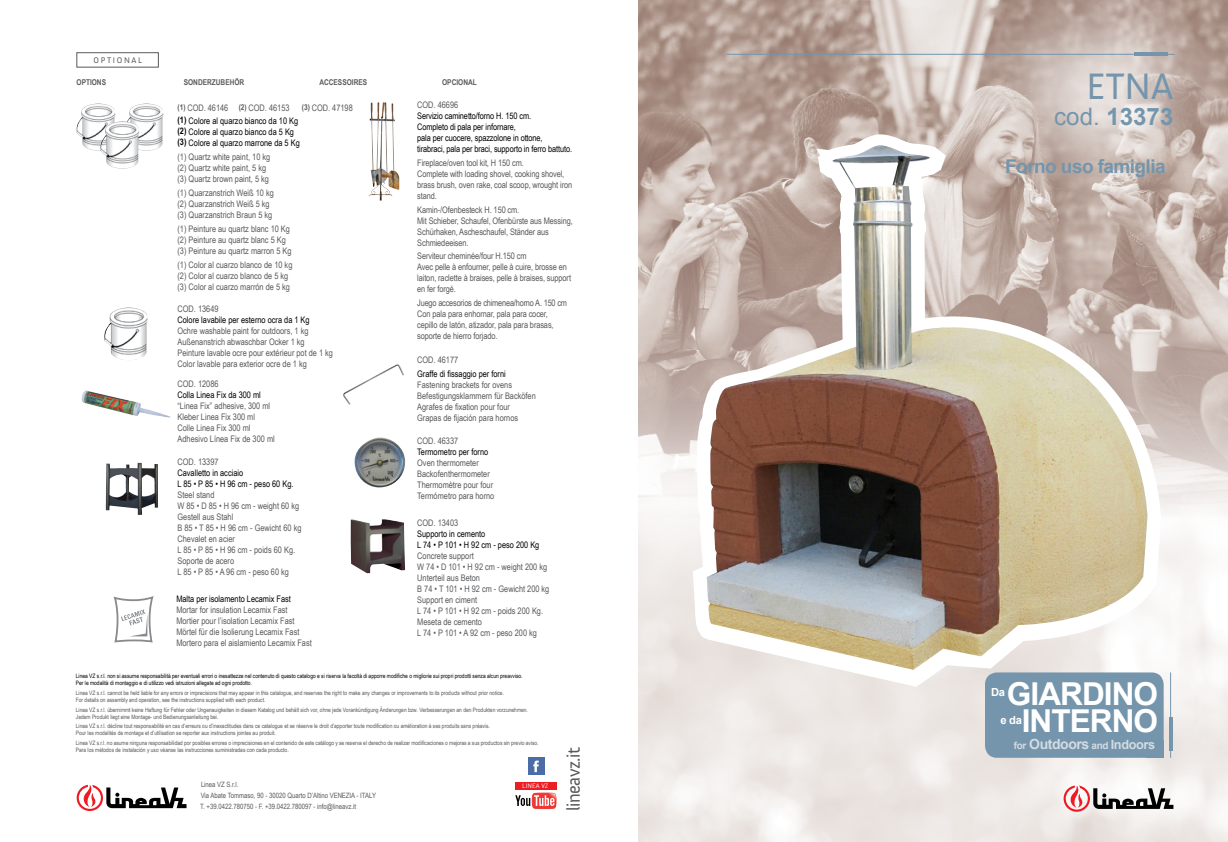
<style>
.page{position:relative;width:1228px;height:842px;background:#fff}
.page>*{position:absolute;margin:0;border:0;box-sizing:border-box;transform-origin:0 0}
.t1{font:37.7px "Anivers";color:#7495ac}
.t2{font:700 31.6px/27.4px "Arial";letter-spacing:-.03em;color:#fff;text-align:center}
.t3{font:700 24.1px "Arial";color:#7495ac}
.t4{font:700 19px "Arial";letter-spacing:-.03em;color:#7495ac}
.t5{font:18.6px "Anivers";letter-spacing:-.03em;color:#58595b}
.t6{font:700 14px "Arial";color:#d4dbe2}
.t7{font:700 11.2px "Arial";color:#fff}
.t8{font:9px/11px "Arial Narrow";color:#58595b}
.t9{font:9px/11px "Arial Narrow";color:#000}
.t10{font:8.3px "Anivers";letter-spacing:.2em;color:#58595b}
.t11{font:700 8px "Arial Narrow";color:#58595b}
.t12{font:7.3px/10.7px "Arial Narrow";color:#58595b}
.t13{font:6.3px "DIN Alternate";color:#fff}
.t14{font:6px/7px "Arial Narrow";color:#58595b}
.t15{font:6px/7px "Arial Narrow";color:#000}
.s1{font-weight:700;font-size:8px}
.s2{font-weight:700}
.s3{color:#58595b}
.s4{font-weight:400}
.s5{font-size:10px}
.s6{font-size:12.7px}
</style>
<div class="page">
<img style="left:638px;top:0;width:589px;height:468px">
<img style="left:1174px;top:0;width:53px;height:207px">
<svg style="left:680px;top:0;width:494px;height:842px;background:#d8cdc8"></svg>
<img style="left:706px;top:145px;width:441px;height:525px">
<hr style="left:1170px;top:672px;width:1px;height:86px;background:#7495ac">
<svg style="left:1168px;top:717px;width:4px;height:33px"></svg>
<div style="left:985px;top:672px;width:178px;height:86px;background:#7495ac;border-radius:12px"></div>
<div style="left:1145px;top:740px;width:18px;height:18px;background:#7495ac"></div>
<svg style="left:1063px;top:785px;width:110px;height:27px"></svg>
<svg style="left:77px;top:785px;width:109px;height:26px"></svg>
<div style="left:515px;top:782px;width:41px;height:7px;background:#ed1d24"></div>
<svg style="left:515px;top:793px;width:41px;height:16px"></svg>
<div style="left:527px;top:758px;width:17px;height:17px;background:#4a6da7"></div>
<svg style="left:533px;top:761px;width:6px;height:11px"></svg>
<div style="left:77px;top:52px;width:82px;height:15px;border:1px solid #58595b"></div>
<img style="left:125px;top:104px;width:38px;height:47px">
<img style="left:77px;top:104px;width:38px;height:47px">
<img style="left:100px;top:122px;width:39px;height:47px">
<img style="left:82px;top:390px;width:55px;height:26px">
<img style="left:351px;top:519px;width:54px;height:54px">
<img style="left:369px;top:102px;width:30px;height:99px">
<img style="left:354px;top:437px;width:51px;height:50px">
<img style="left:343px;top:364px;width:61px;height:41px">
<img style="left:106px;top:463px;width:52px;height:52px">
<img style="left:104px;top:308px;width:43px;height:52px">
<svg style="left:113px;top:597px;width:41px;height:46px"></svg>
<p class="t10" style="left:94px;top:56px;width:50px">OPTIONAL</p>
<p class="t11" style="left:77px;top:76px;width:31px">OPTIONS</p>
<p class="t11" style="left:184px;top:76px;width:62px">SONDERZUBEHÖR</p>
<p class="t11" style="left:319px;top:76px;width:49px">ACCESSOIRES</p>
<p class="t11" style="left:442px;top:76px;width:36px">OPCIONAL</p>
<p class="t8" style="left:177px;top:102px;width:113px"><span class="s1">(1)</span> COD. 46146 <span class="s1">(2)</span> COD. 46153</p>
<p class="t8" style="left:302px;top:102px;width:52px"><span class="s1">(3)</span> COD. 47198</p>
<p class="t9" style="left:177px;top:115px;width:124px"><span class="s2">(1)</span> Colore al quarzo bianco da 10 Kg <span class="s2">(2)</span> Colore al quarzo bianco da 5 Kg <span class="s2">(3)</span> Colore al quarzo marrone da 5 Kg</p>
<p class="t8" style="left:177px;top:151px;width:94px">(1) Quartz white paint, 10 kg (2) Quartz white paint, 5 kg (3) Quartz brown paint, 5 kg</p>
<p class="t8" style="left:177px;top:187px;width:98px">(1) Quarzanstrich Weiß 10 kg (2) Quarzanstrich Weiß 5 kg (3) Quarzanstrich Braun 5 kg</p>
<p class="t8" style="left:177px;top:223px;width:116px">(1) Peinture au quartz blanc 10 Kg (2) Peinture au quartz blanc 5 Kg (3) Peinture au quartz marron 5 Kg</p>
<p class="t8" style="left:177px;top:259px;width:116px">(1) Color al cuarzo blanco de 10 kg (2) Color al cuarzo blanco de 5 kg (3) Color al cuarzo marrón de 5 kg</p>
<p class="t8" style="left:177px;top:303px;width:43px">COD. 13649</p>
<p class="t9" style="left:177px;top:314px;width:134px">Colore lavabile per esterno ocra da 1 Kg</p>
<p class="t8" style="left:177px;top:325px;width:157px">Ochre washable paint for outdoors, 1 kg Außenanstrich abwaschbar Ocker 1 kg Peinture lavable ocre pour extérieur pot de 1 kg Color lavable para exterior ocre de 1 kg</p>
<p class="t8" style="left:177px;top:378px;width:43px">COD. 12086</p>
<p class="t9" style="left:177px;top:389px;width:85px">Colla Linea Fix da 300 ml</p>
<p class="t8" style="left:177px;top:400px;width:99px">“Linea Fix” adhesive, 300 ml<br>Kleber Linea Fix 300 ml<br>Colle Linea Fix 300 ml<br>Adhesivo Línea Fix de 300 ml</p>
<p class="t8" style="left:177px;top:456px;width:43px">COD. 13397</p>
<p class="t9" style="left:177px;top:467px;width:117px">Cavalletto in acciaio<br>L 85 • P 85 • H 96 cm - peso 60 Kg.</p>
<p class="t8" style="left:177px;top:489px;width:125px">Steel stand<br>W 85 • D 85 • H 96 cm - weight 60 kg<br>Gestell aus Stahl<br>B 85 • T 85 • H 96 cm - Gewicht 60 kg<br>Chevalet en acier<br>L 85 • P 85 • H 96 cm - poids 60 Kg.<br>Soporte de acero<br>L 85 • P 85 • A 96 cm - peso 60 kg</p>
<p class="t9" style="left:176px;top:593px;width:116px">Malta per isolamento Lecamix Fast</p>
<p class="t8" style="left:176px;top:604px;width:137px">Mortar for insulation Lecamix Fast Mortier pour l’isolation Lecamix Fast Mörtel für die Isolierung Lecamix Fast Mortero para el aislamiento Lecamix Fast</p>
<p class="t8" style="left:417px;top:99px;width:43px">COD. 46696</p>
<p class="t9" style="left:417px;top:110px;width:156px">Servizio caminetto/forno H. 150 cm.<br>Completo di pala per infornare,<br>pala per cuocere, spazzolone in ottone, tirabraci, pala per braci, supporto in ferro battuto.</p>
<p class="t8" style="left:417px;top:157px;width:156px">Fireplace/oven tool kit, H 150 cm.<br>Complete with loading shovel, cooking shovel, brass brush, oven rake, coal scoop, wrought iron stand.</p>
<p class="t8" style="left:417px;top:204px;width:157px">Kamin-/Ofenbesteck H. 150 cm.<br>Mit Schieber, Schaufel, Ofenbürste aus Messing, Schürhaken, Ascheschaufel, Ständer aus Schmiedeeisen.</p>
<p class="t8" style="left:417px;top:250px;width:155px">Serviteur cheminée/four H.150 cm<br>Avec pelle à enfourner, pelle à cuire, brosse en laiton, raclette à braises, pelle à braises, support en fer forgé.</p>
<p class="t8" style="left:417px;top:297px;width:151px">Juego accesorios de chimenea/horno A. 150 cm Con pala para enhornar, pala para cocer, cepillo de latón, atizador, pala para brasas, soporte de hierro forjado.</p>
<p class="t8" style="left:417px;top:354px;width:43px">COD. 46177</p>
<p class="t9" style="left:417px;top:368px;width:90px">Graffe di fissaggio per forni</p>
<p class="t8" style="left:417px;top:379px;width:120px">Fastening brackets for ovens<br>Befestigungsklammern für Backöfen<br>Agrafes de fixation pour four<br>Grapas de fijación para hornos</p>
<p class="t8" style="left:417px;top:435px;width:43px">COD. 46337</p>
<p class="t9" style="left:417px;top:446px;width:72px">Termometro per forno</p>
<p class="t8" style="left:417px;top:457px;width:79px">Oven thermometer<br>Backofenthermometer<br>Thermomètre pour four<br>Termómetro para horno</p>
<p class="t8" style="left:417px;top:517px;width:43px">COD. 13403</p>
<p class="t9" style="left:417px;top:528px;width:124px">Supporto in cemento<br>L 74 • P 101 • H 92 cm - peso 200 Kg</p>
<p class="t8" style="left:417px;top:550px;width:134px">Concrete support<br>W 74 • D 101 • H 92 cm - weight 200 kg<br>Unterteil aus Beton<br>B 74 • T 101 • H 92 cm - Gewicht 200 kg<br>Support en ciment<br>L 74 • P 101 • H 92 cm - poids 200 Kg.<br>Meseta de cemento<br>L 74 • P 101 • A 92 cm - peso 200 kg</p>
<p class="t15" style="left:76px;top:672px;width:448px">Linea VZ s.r.l. non si assume responsabilità per eventuali errori o inesattezze nel contenuto di questo catalogo e si riserva la facoltà di apporre modifiche o migliorie sui propri prodotti senza alcun preavviso.<br>Per le modalità di montaggio e di utilizzo vedi istruzioni allegate ad ogni prodotto<span class="s3">.</span></p>
<p class="t14" style="left:76px;top:689px;width:429px">Linea VZ s.r.l. cannot be held liable for any errors or imprecisions that may appear in this catalogue, and reserves the right to make any changes or improvements to its products without prior notice.<br>For details on assembly and operation, see the instructions supplied with each product.</p>
<p class="t14" style="left:76px;top:706px;width:453px">Linea VZ s.r.l. übernimmt keine Haftung für Fehler oder Ungenauigkeiten in diesem Katalog und behält sich vor, ohne jede Vorankündigung Änderungen bzw. Verbesserungen an den Produkten vorzunehmen.<br>Jedem Produkt liegt eine Montage- und Bedienungsanleitung bei.</p>
<p class="t14" style="left:76px;top:722px;width:415px">Linea VZ s.r.l. décline tout responsabilité en cas d’erreurs ou d’inexactitudes dans ce catalogue et se réserve le droit d’apporter toute modification ou amélioration à ses produits sans préavis.<br>Pour les modalités de montage et d’utilisation se reporter aux instructions jointes au produit.</p>
<p class="t14" style="left:76px;top:739px;width:464px">Linea VZ s.r.l. no asume ninguna responsabilidad por posibles errores o imprecisiones en el contenido de este catálogo y se reserva el derecho de realizar modificaciones o mejoras a sus productos sin previo aviso.<br>Para los métodos de instalación y uso véanse las instrucciones suministradas con cada producto.</p>
<p class="t12" style="left:200px;top:779px;width:177px">Linea VZ S.r.l.<br>Via Abate Tommaso, 90 - 30020 Quarto D’Altino VENEZIA - ITALY<br>T. +39.0422.780750 - F. +39.0422.780097 - info@lineavz.it</p>
<p class="t13" style="left:522px;top:781px;width:28px">LINEA VZ</p>
<h3 class="t5" style="left:563px;top:811px;width:65px;rotate:-90deg">lineavz.it</h3>
<h1 class="t1" style="left:1086px;top:65px;width:88px">ETNA</h1>
<h3 class="t3" style="left:1054px;top:101px;width:121px"><span class="s4">cod.</span> 13373</h3>
<h3 class="t4" style="left:1005px;top:154px;width:162px">Forno uso famiglia</h3>
<h2 class="t2" style="left:1006px;top:681px;width:153px">Giardino<br>Interno</h2>
<p class="t7" style="left:991px;top:685px;width:15px">Da</p>
<p class="t7" style="left:1000px;top:712px;width:23px">e da</p>
<h3 class="t6" style="left:1013px;top:735px;width:143px"><span class="s5">for</span> Outdoors <span class="s5">and</span> <span class="s6">Indoors</span></h3>
</div>
